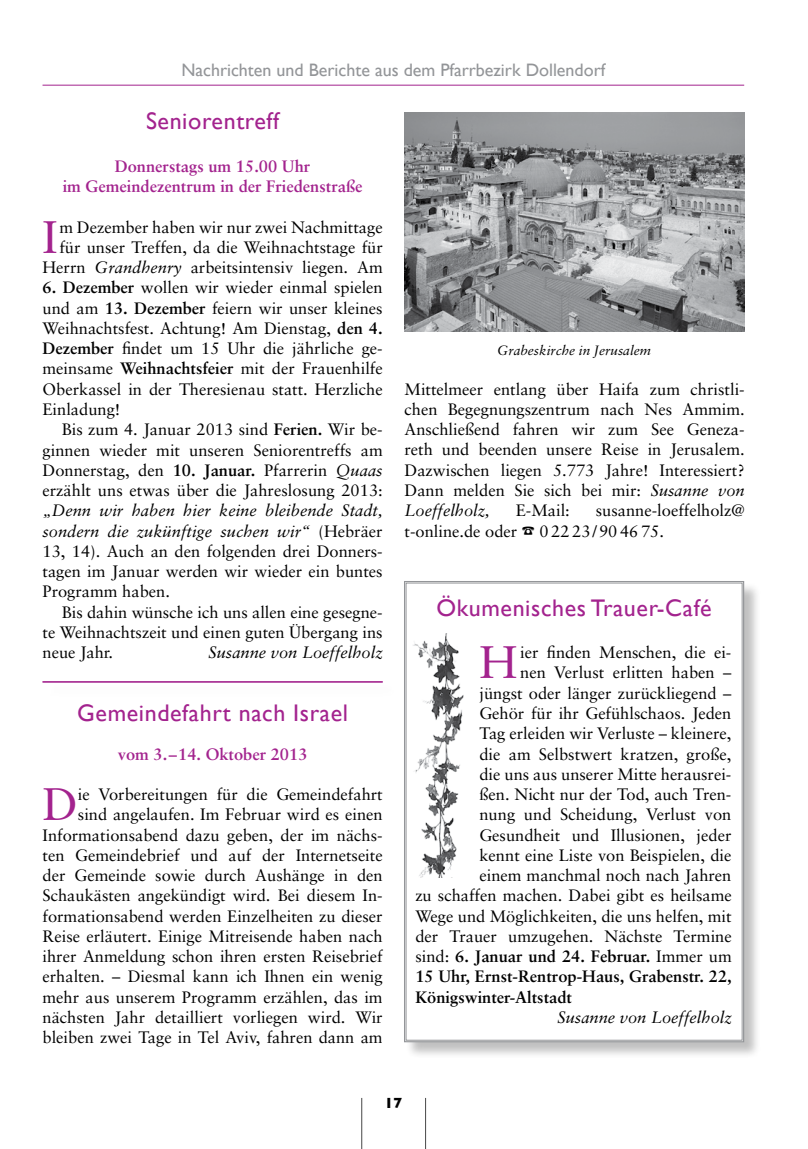
<style>
.page{position:relative;width:808px;height:1149px;background:#fff}
.page>*{position:absolute;margin:0;border:0;box-sizing:border-box;transform-origin:0 0}
.t1{font:45.45px "Sabon";color:#a3238e}
.t2{font:24px "Gill Sans";letter-spacing:.025em;color:#a3238e}
.t3{font:18px "Gill Sans";color:#939598}
.t4{font:16.5px/20.2px "Sabon";color:#000;text-align:justify}
.t5{font:700 16.5px "Sabon";color:#000}
.t6{font:700 16.5px/20.2px "Sabon";color:#a3238e;text-align:center}
.t7{font:italic 16.5px "Sabon";color:#000}
.t8{font:700 15px "Gill Sans";color:#000}
.t9{font:italic 13.5px "Sabon";color:#000}
.s1{font-style:italic}
.s2{font-weight:700}
.s3{font-weight:400}
</style>
<div class="page">
<hr style="left:361px;top:1097px;width:1px;height:51px;background:#000">
<hr style="left:425px;top:1097px;width:1px;height:51px;background:#000">
<img style="left:404px;top:113px;width:340px;height:219px">
<hr style="left:43px;top:85px;width:701px;height:1px;background:#a3238e">
<hr style="left:43px;top:681px;width:340px;height:1px;background:#a3238e">
<div style="left:405px;top:581px;width:357px;height:477px;background:#000;opacity:.25"></div>
<svg style="left:404px;top:581px;width:341px;height:461px"></svg>
<div style="left:406px;top:582px;width:336px;height:458px;border:1px solid #939598"></div>
<img style="left:408px;top:633px;width:61px;height:244px">
<p class="t3" style="left:181px;top:60px;width:425px">Nachrichten und Berichte aus dem Pfarrbezirk Dollendorf</p>
<h2 class="t2" style="left:146px;top:107px;width:135px">Seniorentreff</h2>
<p class="t6" style="left:63px;top:155px;width:301px">Donnerstags um 15.00 Uhr<br>im Gemeindezentrum in der Friedenstraße</p>
<p class="t4" style="left:43px;top:216px;width:342px;text-align:right">m Dezember haben wir nur zwei Nachmittage für unser Treffen, da die Weihnachtstage für<br>Herrn <span class="s1">Grandhenry</span> arbeitsintensiv liegen. Am</p>
<p class="t4" style="left:43px;top:277px;width:342px"><span class="s2">6. Dezember</span> wollen wir wieder einmal spielen und am <span class="s2">13. Dezember</span> feiern wir unser kleines Weihnachtsfest. Achtung! Am Dienstag, <span class="s2">den 4.<br>Dezember</span> findet um 15 Uhr die jährliche ge&shy;meinsame <span class="s2">Weihnachtsfeier</span> mit der Frauenhilfe Oberkassel in der Theresienau statt. Herzliche Einladung!</p>
<p class="t4" style="left:43px;top:419px;width:342px;text-indent:19px">Bis zum 4. Januar 2013 sind <span class="s2">Ferien.</span> Wir be&shy;ginnen wieder mit unseren Seniorentreffs am Donnerstag, den <span class="s2">10. Januar.</span> Pfarrerin <span class="s1">Quaas </span>erzählt uns etwas über die Jahreslosung 2013:</p>
<p class="t4" style="left:43px;top:500px;width:342px"><span class="s1">„Denn wir haben hier keine bleibende Stadt, sondern die zukünftige suchen wir“</span> (Hebräer 13, 14). Auch an den folgenden drei Donners&shy;tagen im Januar werden wir wieder ein buntes Programm haben.</p>
<p class="t4" style="left:43px;top:601px;width:342px;text-indent:19px">Bis dahin wünsche ich uns allen eine gesegne&shy;te Weihnachtszeit und einen guten Übergang ins neue Jahr.</p>
<h1 class="t1" style="left:43px;top:210px;width:17px">I</h1>
<p class="t7" style="left:208px;top:642px;width:176px">Susanne von Loeffelholz</p>
<h2 class="t2" style="left:77px;top:698px;width:272px">Gemeindefahrt nach Israel</h2>
<p class="t6" style="left:118px;top:743px;width:191px">vom 3.–14. Oktober 2013</p>
<p class="t4" style="left:43px;top:783px;width:342px;text-align:right">ie Vorbereitungen für die Gemeindefahrt<br>sind angelaufen. Im Februar wird es einen Informationsabend dazu geben, der im nächs&shy;ten Gemeindebrief und auf der Internetseite der Gemeinde sowie durch Aushänge in den Schaukästen angekündigt wird. Bei diesem In&shy;formationsabend werden Einzelheiten zu dieser Reise erläutert. Einige Mitreisende haben nach ihrer Anmeldung schon ihren ersten Reisebrief erhalten. – Diesmal kann ich Ihnen ein wenig mehr aus unserem Programm erzählen, das im nächsten Jahr detailliert vorliegen wird. Wir bleiben zwei Tage in Tel Aviv, fahren dann am</p>
<h1 class="t1" style="left:43px;top:777px;width:37px">D</h1>
<p class="t9" style="left:497px;top:342px;width:155px">Grabeskirche in Jerusalem</p>
<p class="t4" style="left:404px;top:378px;width:342px">Mittelmeer entlang über Haifa zum christli&shy;chen Begegnungszentrum nach Nes Ammim.<br>Anschließend fahren wir zum See Geneza&shy;reth und beenden unsere Reise in Jerusalem.<br>Dazwischen liegen 5.773 Jahre! Interessiert?<br>Dann melden Sie sich bei mir: <span class="s1">Susanne von Loeffelholz,</span></p>
<p class="t4" style="left:516px;top:500px;width:56px">E-Mail:</p>
<p class="t4" style="left:596px;top:500px;width:150px">susanne-loeffelholz@</p>
<p class="t4" style="left:404px;top:520px;width:114px">t-online.de oder</p>
<p class="t4" style="left:539px;top:520px;width:126px">02223/904675.</p>
<h2 class="t2" style="left:436px;top:593px;width:277px">Ökumenisches Trauer-Café</h2>
<h1 class="t1" style="left:479px;top:635px;width:39px">H</h1>
<p class="t4" style="left:520px;top:642px;width:213px">ier finden Menschen, die ei-</p>
<p class="t4" style="left:520px;top:662px;width:213px">nen Verlust erlitten haben –</p>
<p class="t4" style="left:479px;top:682px;width:253px">jüngst oder länger zurückliegend –</p>
<p class="t4" style="left:479px;top:702px;width:253px">Gehör für ihr Gefühlschaos. Jeden</p>
<p class="t4" style="left:479px;top:723px;width:253px">Tag erleiden wir Verluste – kleinere,</p>
<p class="t4" style="left:479px;top:743px;width:253px">die am Selbstwert kratzen, große,</p>
<p class="t4" style="left:479px;top:763px;width:253px">die uns aus unserer Mitte herausrei-</p>
<p class="t4" style="left:479px;top:783px;width:253px">ßen. Nicht nur der Tod, auch Tren-</p>
<p class="t4" style="left:479px;top:804px;width:253px">nung und Scheidung, Verlust von</p>
<p class="t4" style="left:479px;top:824px;width:253px">Gesundheit und Illusionen, jeder</p>
<p class="t4" style="left:479px;top:844px;width:253px">kennt eine Liste von Beispielen, die</p>
<p class="t4" style="left:479px;top:864px;width:253px">einem manchmal noch nach Jahren</p>
<p class="t4" style="left:415px;top:885px;width:318px">zu schaffen machen. Dabei gibt es heilsame</p>
<p class="t4" style="left:415px;top:905px;width:318px">Wege und Möglichkeiten, die uns helfen, mit</p>
<p class="t4" style="left:415px;top:925px;width:318px">der Trauer umzugehen. Nächste Termine</p>
<p class="t5" style="left:415px;top:945px;width:318px"><span class="s3">sind:</span> 6. Januar und 24. Februar. <span class="s3">Immer um</span></p>
<p class="t5" style="left:415px;top:966px;width:318px">15 Uhr, Ernst-Rentrop-Haus, Grabenstr. 22,</p>
<p class="t5" style="left:415px;top:986px;width:158px">Königswinter-Altstadt</p>
<p class="t7" style="left:557px;top:1007px;width:176px">Susanne von Loeffelholz</p>
<p class="t8" style="left:384px;top:1093px;width:19px">17</p>
</div>
